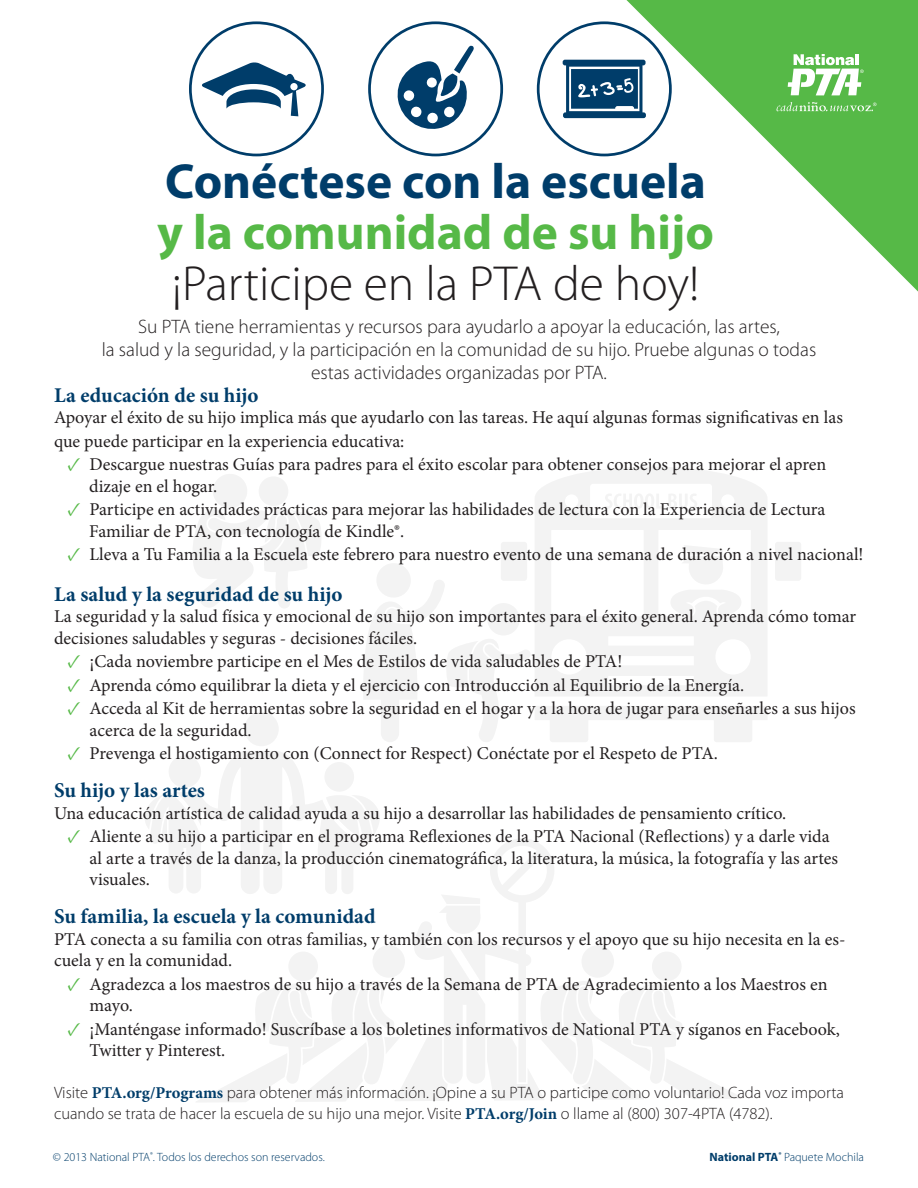
<style>
.page{position:relative;width:918px;height:1188px;background:#fff}
.page>*{position:absolute;margin:0;border:0;box-sizing:border-box;transform-origin:0 0}
.t1{font:300 49.5px "Myriad Pro";color:#231f20}
.t2{font:700 49.5px "Myriad Pro";color:#003d6a}
.t3{font:700 49.5px "Myriad Pro";color:#56b947}
.t4{font:700 21px "Minion Pro";color:#003d6a}
.t5{font:300 19.5px "Myriad Pro";color:#231f20}
.t6{font:18px/21.6px "Minion Pro";color:#231f20}
.t7{font:300 16.5px/20.4px "Myriad Pro";color:#231f20}
.t8{font:300 12px "Myriad Pro";color:#003d6a}
.s1{font-weight:700;font-size:19.5px;color:#56b947}
.s2{font-family:"Minion Pro";font-weight:700;color:#003d6a}
.s3{font-weight:700}
</style>
<div class="page">
<svg style="left:535px;top:467px;width:232px;height:78px;fill:#f3f3f3"></svg>
<svg style="left:605px;top:493px;width:92px;height:16px"></svg>
<div style="left:501px;top:542px;width:26px;height:39px;background:#f3f3f3;border-radius:3px"></div>
<div style="left:775px;top:542px;width:26px;height:39px;background:#f3f3f3;border-radius:3px"></div>
<svg style="left:364px;top:545px;width:403px;height:197px"></svg>
<svg style="left:193px;top:474px;width:128px;height:134px"></svg>
<svg style="left:145px;top:751px;width:598px;height:351px"></svg>
<div style="left:244px;top:712px;width:35px;height:34px;background:#f3f3f3;border-radius:50%"></div>
<svg style="left:626px;top:0;width:292px;height:292px"></svg>
<div style="left:537px;top:21px;width:135px;height:135px;border:3px solid #003d6a;border-radius:50%"></div>
<svg style="left:563px;top:60px;width:83px;height:58px"></svg>
<div style="left:368px;top:21px;width:135px;height:135px;border:3px solid #003d6a;border-radius:50%"></div>
<svg style="left:397px;top:45px;width:77px;height:84px"></svg>
<div style="left:189px;top:21px;width:135px;height:135px;border:3px solid #003d6a;border-radius:50%"></div>
<svg style="left:202px;top:62px;width:104px;height:54px"></svg>
<svg style="left:788px;top:54px;width:76px;height:41px"></svg>
<svg style="left:777px;top:102px;width:100px;height:9px"></svg>
<p class="t2" style="left:165px;top:149px;width:542px">Conéctese con la escuela</p>
<p class="t3" style="left:157px;top:200px;width:558px">y la comunidad de su hijo</p>
<p class="t1" style="left:172px;top:254px;width:529px">¡Participe en la PTA de hoy!</p>
<p class="t5" style="left:138px;top:314px;width:643px">Su PTA tiene herramientas y recursos para ayudarlo a apoyar la educación, las artes,</p>
<p class="t5" style="left:102px;top:338px;width:716px">la salud y la seguridad, y la participación en la comunidad de su hijo. Pruebe algunas o todas</p>
<p class="t5" style="left:311px;top:361px;width:297px">estas actividades organizadas por PTA.</p>
<p class="t4" style="left:54px;top:380px;width:206px">La educación de su hijo</p>
<p class="t6" style="left:54px;top:406px;width:790px;line-height:23.4px">Apoyar el éxito de su hijo implica más que ayudarlo con las tareas. He aquí algunas formas significativas en las que puede participar en la experiencia educativa:</p>
<p class="t6" style="left:89px;top:454px;width:739px;text-indent:-22px"><span class="s1">✓</span> Descargue nuestras Guías para padres para el éxito escolar para obtener consejos para mejorar el apren dizaje en el hogar.</p>
<p class="t6" style="left:89px;top:499px;width:738px;text-indent:-22px"><span class="s1">✓</span> Participe en actividades prácticas para mejorar las habilidades de lectura con la Experiencia de Lectura<br>Familiar de PTA, con tecnología de Kindle®.</p>
<p class="t6" style="left:67px;top:544px;width:798px"><span class="s1">✓</span> Lleva a Tu Familia a la Escuela este febrero para nuestro evento de una semana de duración a nivel nacional!</p>
<p class="t4" style="left:54px;top:579px;width:290px">La salud y la seguridad de su hijo</p>
<p class="t6" style="left:54px;top:606px;width:804px">La seguridad y la salud física y emocional de su hijo son importantes para el éxito general. Aprenda cómo tomar decisiones saludables y seguras - decisiones fáciles.</p>
<p class="t6" style="left:67px;top:651px;width:556px"><span class="s1">✓</span> ¡Cada noviembre participe en el Mes de Estilos de vida saludables de PTA!</p>
<p class="t6" style="left:67px;top:674px;width:678px"><span class="s1">✓</span> Aprenda cómo equilibrar la dieta y el ejercicio con Introducción al Equilibrio de la Energía.</p>
<p class="t6" style="left:90px;top:698px;width:768px;text-indent:-22px"><span class="s1">✓</span> Acceda al Kit de herramientas sobre la seguridad en el hogar y a la hora de jugar para enseñarles a sus hijos acerca de la seguridad.</p>
<p class="t6" style="left:67px;top:743px;width:652px"><span class="s1">✓</span> Prevenga el hostigamiento con (Connect for Respect) Conéctate por el Respeto de PTA.</p>
<p class="t4" style="left:54px;top:775px;width:153px">Su hijo y las artes</p>
<p class="t6" style="left:54px;top:802px;width:734px">Una educación artística de calidad ayuda a su hijo a desarrollar las habilidades de pensamiento crítico.</p>
<p class="t6" style="left:90px;top:826px;width:750px;text-indent:-22px"><span class="s1">✓</span> Aliente a su hijo a participar en el programa Reflexiones de la PTA Nacional (Reflections) y a darle vida al arte a través de la danza, la producción cinematográfica, la literatura, la música, la fotografía y las artes visuales.</p>
<p class="t4" style="left:54px;top:901px;width:323px">Su familia, la escuela y la comunidad</p>
<p class="t6" style="left:54px;top:928px;width:793px">PTA conecta a su familia con otras familias, y también con los recursos y el apoyo que su hijo necesita en la es&shy;cuela y en la comunidad.</p>
<p class="t6" style="left:90px;top:973px;width:739px;text-indent:-22px"><span class="s1">✓</span> Agradezca a los maestros de su hijo a través de la Semana de PTA de Agradecimiento a los Maestros en mayo.</p>
<p class="t6" style="left:90px;top:1018px;width:752px;text-indent:-22px"><span class="s1">✓</span> ¡Manténgase informado! Suscríbase a los boletines informativos de National PTA y síganos en Facebook,<br>Twitter y Pinterest.</p>
<p class="t7" style="left:54px;top:1082px;width:791px">Visite <span class="s2">PTA.org/Programs</span> para obtener más información. ¡Opine a su PTA o participe como voluntario! Cada voz importa cuando se trata de hacer la escuela de su hijo una mejor. Visite <span class="s2">PTA.org/Join</span> o llame al (800) 307-4PTA (4782).</p>
<p class="t8" style="left:53px;top:1150px;width:273px">© 2013 National PTA<sup>®</sup>. Todos los derechos son reservados.</p>
<p class="t8" style="left:710px;top:1150px;width:156px"><span class="s3">National PTA</span><sup>®</sup> Paquete Mochila</p>
</div>
